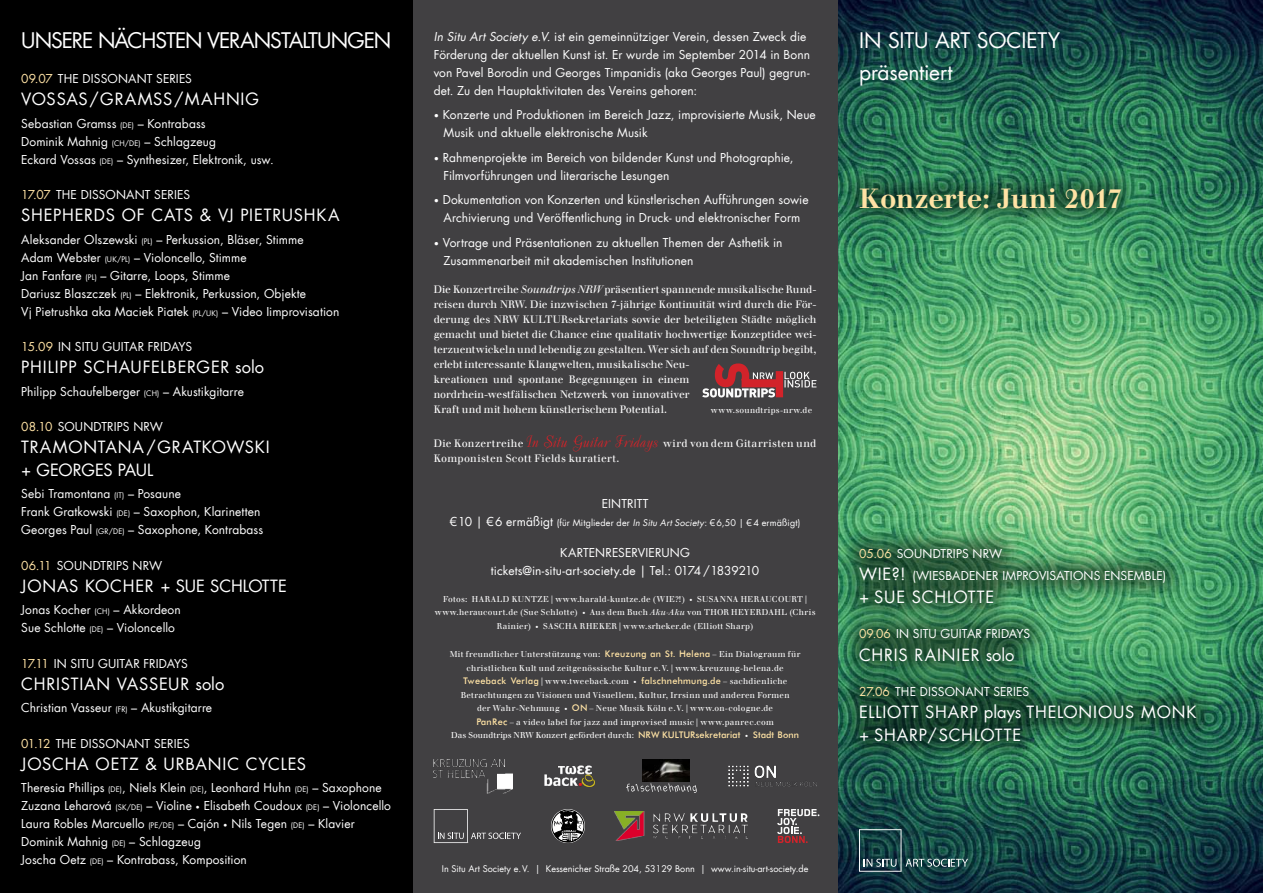
<style>
.page{position:relative;width:1263px;height:893px;background:#fff}
.page>*{position:absolute;margin:0;border:0;box-sizing:border-box;transform-origin:0 0}
.t1{font:700 27px "Walbaum LT";letter-spacing:-.01em;color:#ffe3a5}
.t2{font:21px "Futura LT";letter-spacing:-.04em;color:#fff}
.t3{font:21px/31.5px "Futura LT";letter-spacing:-.005em;color:#fff}
.t4{font:16.5px/22.5px "Futura LT";letter-spacing:.045em;color:#fff}
.t5{font:16.5px/22.5px "Futura LT";letter-spacing:.025em;color:#fff}
.t6{font:16.5px "Futura LT";letter-spacing:.02em;color:#fff}
.t7{font:12px/18px "Futura LT";letter-spacing:.01em;color:#fff}
.t8{font:10.5px/15px "Walbaum LT";color:#fff}
.t9{font:10.5px/15px "Walbaum LT";letter-spacing:.03em;color:#fff}
.t10{font:9px "Futura LT";color:#fff}
.t11{font:9px "Futura LT";letter-spacing:.02em;color:#fff}
.t12{font:8.25px/13.5px "Walbaum LT";letter-spacing:.03em;color:#fff;text-align:center}
.t13{font:8.25px "Walbaum LT";letter-spacing:.01em;color:#fff}
.s1{color:#ffe3a5}
.s2{font-size:7.5px}
.s3{font-style:italic}
.s4{font-size:9px}
.s5{font-family:"Decor";font-size:16.5px;color:#ed1d24}
.s6{font-size:12px}
.s7{font-size:6px}
.s8{font-family:"Futura";font-size:10.5px;color:#ffe3a5}
.s9{font-size:16.5px}
</style>
<div class="page">
<img style="left:838px;top:0;width:425px;height:893px">
<svg style="left:859px;top:829px;width:109px;height:43px;background:#275253"></svg>
<div style="left:412px;top:0;width:426px;height:893px;background:#414042"></div>
<div style="left:835px;top:163px;width:304px;height:65px;background:#000;opacity:.5"></div>
<div style="left:0;top:0;width:412px;height:893px;background:#000"></div>
<div style="left:834px;top:523px;width:382px;height:239px;background:#000;opacity:.5"></div>
<svg style="left:777px;top:809px;width:42px;height:34px"></svg>
<img style="left:615px;top:811px;width:132px;height:30px">
<svg style="left:626px;top:783px;width:71px;height:10px"></svg>
<img style="left:643px;top:759px;width:47px;height:22px">
<svg style="left:551px;top:809px;width:34px;height:34px"></svg>
<svg style="left:551px;top:809px;width:33px;height:33px"></svg>
<img style="left:434px;top:759px;width:78px;height:34px">
<img style="left:544px;top:765px;width:50px;height:22px">
<svg style="left:434px;top:809px;width:87px;height:34px"></svg>
<img style="left:729px;top:765px;width:87px;height:22px">
<svg style="left:702px;top:363px;width:114px;height:34px"></svg>
<p class="t2" style="left:21px;top:27px;width:371px">UNSERE NÄCHSTEN VERANSTALTUNGEN</p>
<p class="t7" style="left:21px;top:70px;width:172px"><span class="s1">09.07</span> THE DISSONANT SERIES</p>
<p class="t4" style="left:21px;top:88px;width:239px">VOSSAS/GRAMSS/MAHNIG</p>
<p class="t7" style="left:21px;top:114px;width:186px">Sebastian Gramss <span class="s2">(DE)</span> – Kontrabass</p>
<p class="t7" style="left:21px;top:132px;width:254px">Dominik Mahnig <span class="s2">(CH/DE)</span> – Schlagzeug<br>Eckard Vossas <span class="s2">(DE)</span> – Synthesizer, Elektronik, usw.</p>
<p class="t7" style="left:21px;top:186px;width:170px"><span class="s1">17.07</span> THE DISSONANT SERIES</p>
<p class="t4" style="left:21px;top:204px;width:320px">SHEPHERDS OF CATS &amp; VJ PIETRUSHKA</p>
<p class="t7" style="left:21px;top:230px;width:284px">Aleksander Olszewski <span class="s2">(PL)</span> – Perkussion, Bläser, Stimme</p>
<p class="t7" style="left:21px;top:248px;width:227px">Adam Webster <span class="s2">(UK/PL)</span> – Violoncello, Stimme</p>
<p class="t7" style="left:21px;top:266px;width:210px">Jan Fanfare <span class="s2">(PL)</span> – Gitarre, Loops, Stimme</p>
<p class="t7" style="left:21px;top:284px;width:286px">Dariusz Blaszczek <span class="s2">(PL)</span> – Elektronik, Perkussion, Objekte</p>
<p class="t7" style="left:21px;top:302px;width:320px">Vj Pietrushka aka Maciek Piatek <span class="s2">(PL/UK)</span> – Video Iimprovisation</p>
<p class="t7" style="left:21px;top:338px;width:172px"><span class="s1">15.09</span> IN SITU GUITAR FRIDAYS</p>
<p class="t4" style="left:21px;top:356px;width:244px">PHILIPP SCHAUFELBERGER solo</p>
<p class="t7" style="left:21px;top:382px;width:224px">Philipp Schaufelberger <span class="s2">(CH)</span> – Akustikgitarre</p>
<p class="t7" style="left:21px;top:418px;width:143px"><span class="s1">08.10</span> SOUNDTRIPS NRW</p>
<p class="t5" style="left:21px;top:436px;width:250px">TRAMONTANA/GRATKOWSKI + GEORGES PAUL</p>
<p class="t7" style="left:21px;top:485px;width:161px">Sebi Tramontana <span class="s2">(IT)</span> – Posaune</p>
<p class="t7" style="left:21px;top:503px;width:241px">Frank Gratkowski <span class="s2">(DE)</span> – Saxophon, Klarinetten</p>
<p class="t7" style="left:21px;top:521px;width:243px">Georges Paul <span class="s2">(GR/DE)</span> – Saxophone, Kontrabass</p>
<p class="t7" style="left:21px;top:556px;width:142px"><span class="s1">06.11</span> SOUNDTRIPS NRW</p>
<p class="t6" style="left:21px;top:575px;width:267px">JONAS KOCHER + SUE SCHLOTTE</p>
<p class="t7" style="left:21px;top:601px;width:161px">Jonas Kocher <span class="s2">(CH)</span> – Akkordeon</p>
<p class="t7" style="left:21px;top:619px;width:155px">Sue Schlotte <span class="s2">(DE)</span> – Violoncello</p>
<p class="t7" style="left:21px;top:654px;width:168px"><span class="s1">17.11</span> IN SITU GUITAR FRIDAYS</p>
<p class="t4" style="left:21px;top:673px;width:205px">CHRISTIAN VASSEUR solo</p>
<p class="t7" style="left:21px;top:699px;width:192px">Christian Vasseur <span class="s2">(FR)</span> – Akustikgitarre</p>
<p class="t7" style="left:21px;top:734px;width:170px"><span class="s1">01.12</span> THE DISSONANT SERIES</p>
<p class="t4" style="left:21px;top:753px;width:286px">JOSCHA OETZ &amp; URBANIC CYCLES</p>
<p class="t7" style="left:21px;top:779px;width:362px">Theresia Phillips <span class="s2">(DE)</span>, Niels Klein <span class="s2">(DE)</span>, Leonhard Huhn <span class="s2">(DE)</span> – Saxophone</p>
<p class="t7" style="left:21px;top:797px;width:371px">Zuzana Leharová <span class="s2">(SK/DE)</span> – Violine <span class="s2">•</span> Elisabeth Coudoux <span class="s2">(DE)</span> – Violoncello</p>
<p class="t7" style="left:21px;top:815px;width:335px">Laura Robles Marcuello <span class="s2">(PE/DE)</span> – Cajón <span class="s2">•</span> Nils Tegen <span class="s2">(DE)</span> – Klavier</p>
<p class="t7" style="left:21px;top:833px;width:181px">Dominik Mahnig <span class="s2">(DE)</span> – Schlagzeug</p>
<p class="t7" style="left:21px;top:851px;width:227px">Joscha Oetz <span class="s2">(DE)</span> – Kontrabass, Komposition</p>
<p class="t7" style="left:434px;top:28px;width:378px"><span class="s3">In Situ Art Society e.V.</span> ist ein gemeinnütziger Verein, dessen Zweck die Förderung der aktuellen Kunst ist. Er wurde im September 2014 in Bonn von Pavel Borodin und Georges Timpanidis (aka Georges Paul) gegrun&shy;det. Zu den Hauptaktivitaten des Vereins gehoren:</p>
<p class="t7" style="left:443px;top:106px;width:374px;text-indent:-10px"><span class="s4">•</span> Konzerte und Produktionen im Bereich Jazz, improvisierte Musik, Neue<br>Musik und aktuelle elektronische Musik</p>
<p class="t7" style="left:443px;top:149px;width:352px;text-indent:-10px"><span class="s4">•</span> Rahmenprojekte im Bereich von bildender Kunst und Photographie,<br>Filmvorführungen und literarische Lesungen</p>
<p class="t7" style="left:434px;top:191px;width:376px;text-align:center"><span class="s4">•</span> Dokumentation von Konzerten und künstlerischen Aufführungen sowie<br>Archivierung und Veröffentlichung in Druck- und elektronischer Form</p>
<p class="t7" style="left:443px;top:233px;width:340px;text-indent:-10px"><span class="s4">•</span> Vortrage und Präsentationen zu aktuellen Themen der Asthetik in<br>Zusammenarbeit mit akademischen Institutionen</p>
<p class="t8" style="left:434px;top:282px;width:384px">Die Konzertreihe <span class="s3">Soundtrips NRW</span> präsentiert spannende musikalische Rund&shy;reisen durch NRW. Die inzwischen 7-jährige Kontinuität wird durch die För&shy;derung des NRW KULTURsekretariats sowie der beteiligten Städte möglich gemacht und bietet die Chance eine qualitativ hochwertige Konzeptidee wei&shy;terzuentwickeln und lebendig zu gestalten. Wer sich auf den Soundtrip begibt, erlebt interessante Klangwelten, musikalische Neu-<br>kreationen und spontane Begegnungen in einem<br>nordrhein-westfälischen Netzwerk von innovativer<br>Kraft und mit hohem künstlerischem Potential.</p>
<p class="t12" style="left:711px;top:404px;width:103px">www.soundtrips-nrw.de</p>
<p class="t9" style="left:434px;top:436px;width:384px">Die Konzertreihe <span class="s5">In Situ Guitar Fridays</span> wird von dem Gitarristen und<br>Komponisten Scott Fields kuratiert.</p>
<p class="t7" style="left:602px;top:494px;width:48px">EINTRITT</p>
<p class="t11" style="left:450px;top:517px;width:352px"><span class="s6">€10 | €6 ermäßigt</span> (für Mitglieder der <span class="s3">In Situ Art Society</span>: €6,50 | €4 ermäßigt)</p>
<p class="t7" style="left:491px;top:543px;width:270px;text-align:center">KARTENRESERVIERUNG tickets@in-situ-art-society.de | Tel.: 0174 /1839210</p>
<p class="t12" style="left:435px;top:592px;width:382px">Fotos: HARALD KUNTZE | www.harald-kuntze.de (WIE?!) <span class="s7">•</span> SUSANNA HERAUCOURT | www.heraucourt.de (Sue Schlotte) <span class="s7">•</span> Aus dem Buch <span class="s3">Aku-Aku</span> von THOR HEYERDAHL (Chris<br>Rainier) <span class="s7">•</span> SASCHA RHEKER | www.srheker.de (Elliott Sharp)</p>
<p class="t12" style="left:450px;top:648px;width:352px">Mit freundlicher Unterstützung von: <span class="s8">Kreuzung an St. Helena</span> – Ein Dialograum für christlichen Kult und zeitgenössische Kultur e.V. | www.kreuzung-helena.de <span class="s8">Tweeback Verlag</span> | www.tweeback.com <span class="s7">•</span> <span class="s8">falschnehmung.de</span> – sachdienliche Betrachtungen zu Visionen und Visuellem, Kultur, Irrsinn und anderen Formen<br>der Wahr-Nehmung <span class="s7">•</span> <span class="s8">ON</span> – Neue Musik Köln e.V. | www.on-cologne.de<br><span class="s8">PanRec</span> – a video label for jazz and improvised music | www.panrec.com</p>
<p class="t13" style="left:451px;top:730px;width:349px">Das Soundtrips NRW Konzert gefördert durch: <span class="s8">NRW KULTURsekretariat</span> <span class="s7">•</span> <span class="s8">Stadt Bonn</span></p>
<p class="t3" style="left:859px;top:25px;width:203px">IN SITU ART SOCIETY präsentiert</p>
<p class="t1" style="left:859px;top:182px;width:265px">Konzerte: Juni 2017</p>
<p class="t7" style="left:859px;top:542px;width:309px;line-height:22.5px"><span class="s1">05.06</span> SOUNDTRIPS NRW<br><span class="s9">WIE?!</span> (WIESBADENER IMPROVISATIONS ENSEMBLE)</p>
<p class="t4" style="left:859px;top:586px;width:137px">+ SUE SCHLOTTE</p>
<p class="t7" style="left:859px;top:625px;width:173px"><span class="s1">09.06</span> IN SITU GUITAR FRIDAYS</p>
<p class="t4" style="left:859px;top:643px;width:157px">CHRIS RAINIER solo</p>
<p class="t7" style="left:859px;top:682px;width:172px"><span class="s1">27.06</span> THE DISSONANT SERIES</p>
<p class="t4" style="left:859px;top:701px;width:339px">ELLIOTT SHARP plays THELONIOUS MONK + SHARP/SCHLOTTE</p>
<p class="t10" style="left:442px;top:863px;width:368px">In Situ Art Society e. V. | Kessenicher Straße 204, 53129 Bonn | www.in-situ-art-society.de</p>
</div>
